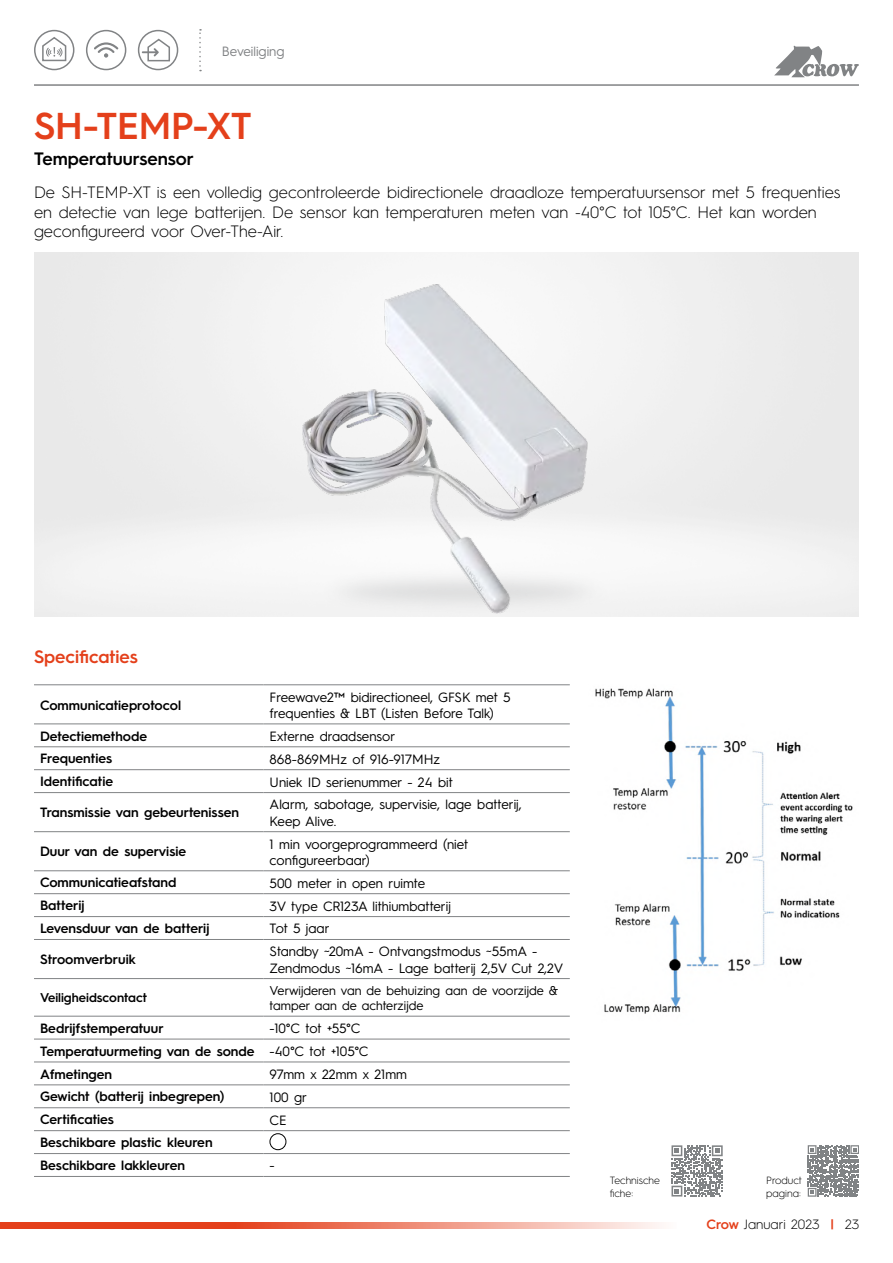
<style>
.page{position:relative;width:893px;height:1263px;background:#fff}
.page>*{position:absolute;margin:0;border:0;box-sizing:border-box;transform-origin:0 0}
.t1{font:600 37.5px "Hurme Geometric Sans 3";color:#e4401b}
.t2{font:600 18px "Hurme Geometric Sans 3";color:#000}
.t3{font:600 18px "Hurme Geometric Sans 3";color:#e4401b}
.t4{font:300 16.5px/19.8px "Hurme Geometric Sans 3";color:#000}
.t5{font:13.5px/16.2px "Hurme Geometric Sans 3";color:#000}
.t6{font:600 13.5px/22.8px "Hurme Geometric Sans 3";color:#000}
.t7{font:300 13.5px "Hurme Geometric Sans 3";color:#000}
.t8{font:13.5px "Hurme Geometric Sans 3";color:#818385}
.t9{font:12.75px/15.3px "Hurme Geometric Sans 3";color:#000}
.t10{font:600 12.75px "Hurme Geometric Sans 3";color:#000}
.t11{font:300 10.5px/12.6px "Hurme Geometric Sans 3";color:#000}
.s1{font-weight:400}
.s2{font-weight:600;color:#e4401b}
</style>
<div class="page">
<svg style="left:0;top:1223px;width:660px;height:6px;background:#ec7a61"></svg>
<hr style="left:34px;top:84px;width:825px;height:2px;background:#818385">
<div style="left:34px;top:30px;width:40px;height:40px;border:2px solid #818385;border-radius:50%"></div>
<svg style="left:94px;top:43px;width:24px;height:15px"></svg>
<div style="left:86px;top:30px;width:40px;height:40px;border:2px solid #818385;border-radius:50%"></div>
<svg style="left:142px;top:38px;width:28px;height:24px"></svg>
<div style="left:138px;top:30px;width:40px;height:40px;border:2px solid #818385;border-radius:50%"></div>
<svg style="left:41px;top:36px;width:26px;height:26px"></svg>
<img style="left:595px;top:688px;width:258px;height:326px">
<svg style="left:671px;top:1145px;width:52px;height:51px"></svg>
<svg style="left:807px;top:1145px;width:1px;height:52px"></svg>
<svg style="left:808px;top:1145px;width:51px;height:52px"></svg>
<hr style="left:34px;top:684px;width:230px;height:1px;background:#818385">
<hr style="left:264px;top:684px;width:306px;height:1px;background:#818385">
<hr style="left:34px;top:724px;width:230px;height:1px;background:#818385">
<hr style="left:264px;top:724px;width:306px;height:1px;background:#818385">
<hr style="left:34px;top:746px;width:230px;height:1px;background:#818385">
<hr style="left:264px;top:746px;width:306px;height:1px;background:#818385">
<hr style="left:34px;top:769px;width:230px;height:1px;background:#818385">
<hr style="left:264px;top:769px;width:306px;height:1px;background:#818385">
<hr style="left:34px;top:792px;width:230px;height:1px;background:#818385">
<hr style="left:264px;top:792px;width:306px;height:1px;background:#818385">
<hr style="left:34px;top:831px;width:230px;height:1px;background:#818385">
<hr style="left:264px;top:831px;width:306px;height:1px;background:#818385">
<hr style="left:34px;top:870px;width:230px;height:1px;background:#818385">
<hr style="left:264px;top:870px;width:306px;height:1px;background:#818385">
<hr style="left:34px;top:893px;width:230px;height:1px;background:#818385">
<hr style="left:264px;top:893px;width:306px;height:1px;background:#818385">
<hr style="left:34px;top:916px;width:230px;height:1px;background:#818385">
<hr style="left:264px;top:916px;width:306px;height:1px;background:#818385">
<hr style="left:34px;top:939px;width:230px;height:1px;background:#818385">
<hr style="left:264px;top:939px;width:306px;height:1px;background:#818385">
<hr style="left:34px;top:978px;width:230px;height:1px;background:#818385">
<hr style="left:264px;top:978px;width:306px;height:1px;background:#818385">
<hr style="left:34px;top:1016px;width:230px;height:1px;background:#818385">
<hr style="left:264px;top:1016px;width:306px;height:1px;background:#818385">
<hr style="left:34px;top:1039px;width:230px;height:1px;background:#818385">
<hr style="left:264px;top:1039px;width:306px;height:1px;background:#818385">
<hr style="left:34px;top:1062px;width:230px;height:1px;background:#818385">
<hr style="left:264px;top:1062px;width:306px;height:1px;background:#818385">
<hr style="left:34px;top:1084px;width:230px;height:1px;background:#818385">
<hr style="left:264px;top:1084px;width:306px;height:1px;background:#818385">
<hr style="left:34px;top:1107px;width:230px;height:1px;background:#818385">
<hr style="left:264px;top:1107px;width:306px;height:1px;background:#818385">
<hr style="left:34px;top:1130px;width:230px;height:1px;background:#818385">
<hr style="left:264px;top:1130px;width:306px;height:1px;background:#818385">
<hr style="left:34px;top:1153px;width:230px;height:1px;background:#818385">
<hr style="left:264px;top:1153px;width:306px;height:1px;background:#818385">
<hr style="left:34px;top:1176px;width:230px;height:1px;background:#818385">
<hr style="left:264px;top:1176px;width:306px;height:1px;background:#818385">
<div style="left:270px;top:1133px;width:16px;height:17px;border:1px solid #000;border-radius:50%"></div>
<svg style="left:199px;top:29px;width:2px;height:42px"></svg>
<img style="left:259px;top:277px;width:375px;height:338px">
<svg style="left:774px;top:46px;width:85px;height:31px"></svg>
<p class="t8" style="left:222px;top:41px;width:64px">Beveiliging</p>
<h1 class="t1" style="left:34px;top:100px;width:219px">SH-TEMP-XT</h1>
<h2 class="t2" style="left:34px;top:146px;width:161px">Temperatuursensor</h2>
<p class="t4" style="left:34px;top:181px;width:808px">De SH-TEMP-XT is een volledig gecontroleerde bidirectionele draadloze temperatuursensor met 5 frequenties en detectie van lege batterijen. De sensor kan temperaturen meten van -40°C tot 105°C. Het kan worden geconfigureerd voor Over-The-Air.</p>
<h2 class="t3" style="left:34px;top:644px;width:105px">Specificaties</h2>
<p class="t6" style="left:40px;top:692px;width:143px">Communicatieprotocol</p>
<p class="t5" style="left:270px;top:688px;width:242px">Freewave2™ bidirectioneel, GFSK met 5 frequenties &amp; LBT (Listen Before Talk)</p>
<p class="t6" style="left:40px;top:723px;width:109px">Detectiemethode</p>
<p class="t5" style="left:270px;top:727px;width:127px">Externe draadsensor</p>
<p class="t6" style="left:40px;top:746px;width:74px">Frequenties</p>
<p class="t5" style="left:270px;top:750px;width:172px">868-869MHz of 916-917MHz</p>
<p class="t6" style="left:40px;top:769px;width:75px">Identificatie</p>
<p class="t5" style="left:270px;top:773px;width:185px">Uniek ID serienummer - 24 bit</p>
<p class="t6" style="left:40px;top:800px;width:201px">Transmissie van gebeurtenissen</p>
<p class="t5" style="left:270px;top:796px;width:254px">Alarm, sabotage, supervisie, lage batterij,<br>Keep Alive.</p>
<p class="t6" style="left:40px;top:839px;width:148px">Duur van de supervisie</p>
<p class="t5" style="left:270px;top:835px;width:200px">1 min voorgeprogrammeerd (niet configureerbaar)</p>
<p class="t6" style="left:40px;top:870px;width:138px">Communicatieafstand</p>
<p class="t5" style="left:270px;top:874px;width:157px">500 meter in open ruimte</p>
<p class="t6" style="left:40px;top:893px;width:46px">Batterij</p>
<p class="t5" style="left:270px;top:897px;width:183px">3V type CR123A lithiumbatterij</p>
<p class="t6" style="left:40px;top:916px;width:171px">Levensduur van de batterij</p>
<p class="t5" style="left:270px;top:920px;width:61px">Tot 5 jaar</p>
<p class="t6" style="left:40px;top:947px;width:97px">Stroomverbruik</p>
<p class="t5" style="left:270px;top:942px;width:295px">Standby ~20mA - Ontvangstmodus ~55mA -<br>Zendmodus ~16mA - Lage batterij 2,5V Cut 2,2V</p>
<p class="t10" style="left:40px;top:989px;width:109px">Veiligheidscontact</p>
<p class="t9" style="left:270px;top:982px;width:290px">Verwijderen van de behuizing aan de voorzijde &amp; tamper aan de achterzijde</p>
<p class="t6" style="left:40px;top:1016px;width:125px">Bedrijfstemperatuur</p>
<p class="t6" style="left:40px;top:1016px;width:330px;text-indent:230px"><span class="s1">-10°C tot +55°C<br></span>Temperatuurmeting van de sonde <span class="s1">-40°C tot +105°C<br></span>Afmetingen</p>
<p class="t5" style="left:270px;top:1065px;width:139px">97mm x 22mm x 21mm</p>
<p class="t6" style="left:40px;top:1084px;width:186px">Gewicht (batterij inbegrepen)</p>
<p class="t5" style="left:270px;top:1088px;width:39px">100 gr</p>
<p class="t6" style="left:40px;top:1107px;width:76px">Certificaties</p>
<p class="t5" style="left:270px;top:1111px;width:19px">CE</p>
<p class="t6" style="left:40px;top:1130px;width:174px">Beschikbare plastic kleuren<br>Beschikbare lakkleuren</p>
<p class="t5" style="left:270px;top:1157px;width:7px">-</p>
<p class="t11" style="left:610px;top:1173px;width:52px">Technische fiche:</p>
<p class="t11" style="left:766px;top:1173px;width:37px">Product pagina:</p>
<p class="t7" style="left:706px;top:1215px;width:154px"><span class="s2">Crow</span> Januari 2023 <span class="s2">|</span> 23</p>
</div>
